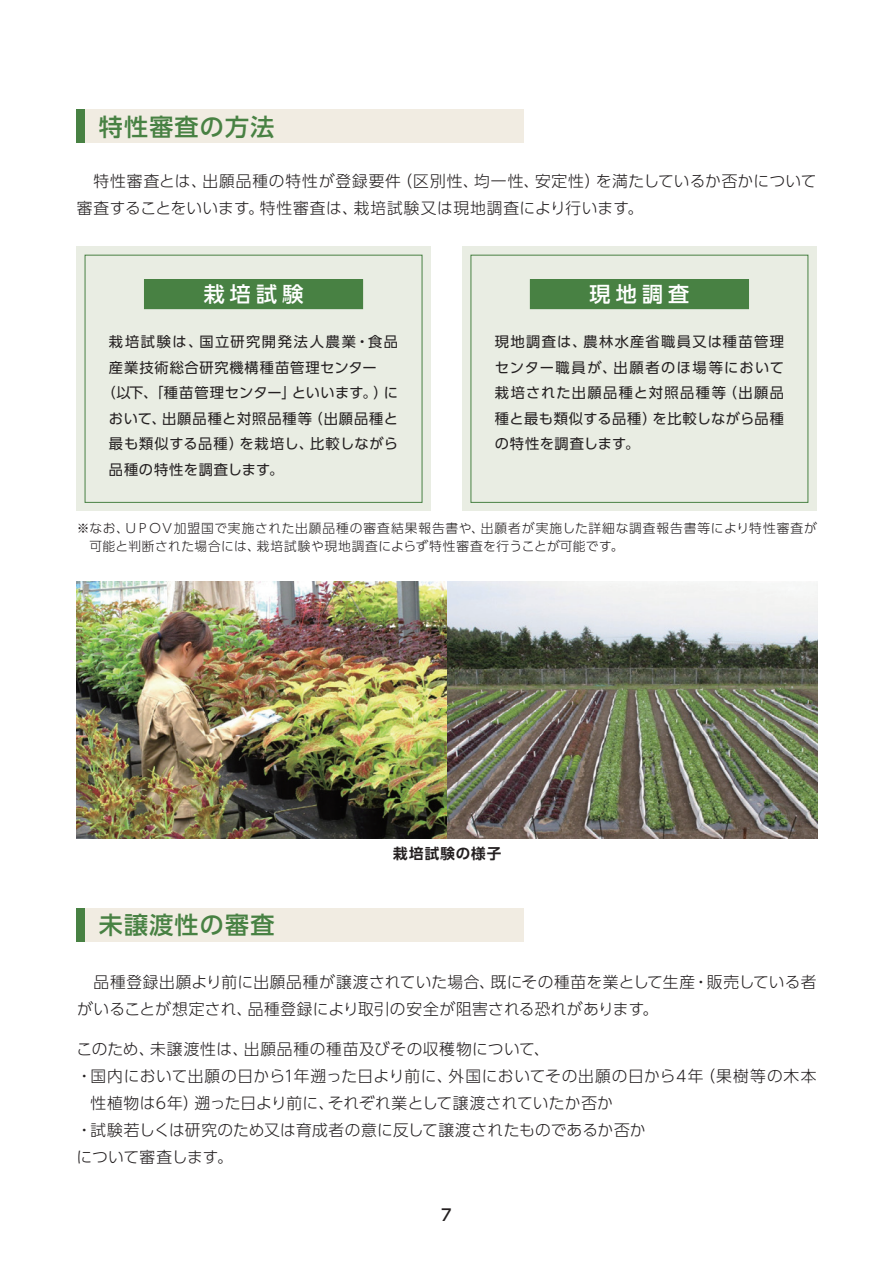
<style>
.page{position:relative;width:893px;height:1263px;background:#fff}
.page>*{position:absolute;margin:0;border:0;box-sizing:border-box;transform-origin:0 0}
.t1{font:500 24px "UD Shin Go Pr 6";letter-spacing:.05em;color:#488143}
.t2{font:500 21px "UD Shin Go Pr 6";letter-spacing:.25em;color:#fff}
.t3{font:500 15.9px "UD Shin Go Pr 6";color:#231f20}
.t4{font:300 15.75px/27px "UD Shin Go Pr 6";letter-spacing:.02em;color:#231f20}
.t5{font:300 15.75px/27px "UD Shin Go Pr 6";letter-spacing:.045em;color:#231f20}
.t6{font:300 15.75px "UD Shin Go Pr 6";letter-spacing:.04em;color:#231f20}
.t7{font:700 14.55px "UD Shin Go Pr 6 De";letter-spacing:.07em;color:#231f20}
.t8{font:14.25px/25.5px "UD Shin Go Pr 6";letter-spacing:.06em;color:#231f20;text-align:justify}
.t9{font:14.25px "UD Shin Go Pr 6";letter-spacing:.02em;color:#231f20}
.t10{font:14.25px "UD Shin Go Pr 6";letter-spacing:.11em;color:#231f20}
.t11{font:14.25px "UD Shin Go Pr 6";letter-spacing:.04em;color:#231f20}
.t12{font:300 12.75px/18px "UD Shin Go Pr 6";letter-spacing:.055em;color:#231f20}
</style>
<div class="page">
<div style="left:77px;top:110px;width:447px;height:33px;background:#f1ece2"></div>
<div style="left:77px;top:110px;width:8px;height:33px;background:#488143"></div>
<img style="left:77px;top:581px;width:740px;height:257px">
<div style="left:77px;top:247px;width:354px;height:264px;background:#e9ede3"></div>
<div style="left:462px;top:247px;width:354px;height:264px;background:#e9ede3"></div>
<div style="left:85px;top:255px;width:337px;height:248px;border:1px solid #488143"></div>
<div style="left:470px;top:255px;width:338px;height:248px;border:1px solid #488143"></div>
<div style="left:144px;top:280px;width:219px;height:29px;background:#488143"></div>
<div style="left:144px;top:279px;width:219px;height:30px;border:1px solid #488143"></div>
<div style="left:530px;top:280px;width:218px;height:29px;background:#488143"></div>
<div style="left:530px;top:279px;width:219px;height:30px;border:1px solid #488143"></div>
<div style="left:77px;top:908px;width:447px;height:33px;background:#f1ece2"></div>
<div style="left:77px;top:908px;width:8px;height:33px;background:#488143"></div>
<h1 class="t1" style="left:99px;top:107px;width:177px">特性審査の方法</h1>
<p class="t5" style="left:77px;top:167px;width:741px">　特性審査とは、出願品種の特性が登録要件（区別性、均一性、安定性）を満たしているか否かについて審査することをいいます。特性審査は、栽培試験又は現地調査により行います。</p>
<h2 class="t2" style="left:204px;top:277px;width:101px">栽培試験</h2>
<h2 class="t2" style="left:590px;top:277px;width:101px">現地調査</h2>
<p class="t10" style="left:109px;top:330px;width:291px">栽培試験は、国立研究開発法人農業・食品</p>
<p class="t8" style="left:109px;top:354px;width:269px">産業技術総合研究機構種苗管理センター</p>
<p class="t9" style="left:101px;top:381px;width:298px">（以下、「種苗管理センター」といいます。）に</p>
<p class="t8" style="left:109px;top:405px;width:291px">おいて、出願品種と対照品種等（出願品種と</p>
<p class="t8" style="left:109px;top:431px;width:291px">最も類似する品種）を栽培し、比較しながら</p>
<p class="t11" style="left:109px;top:458px;width:176px">品種の特性を調査します。</p>
<p class="t8" style="left:495px;top:329px;width:291px">現地調査は、農林水産省職員又は種苗管理センター職員が、出願者のほ場等において栽培された出願品種と対照品種等（出願品種と最も類似する品種）を比較しながら品種の特性を調査します。　</p>
<p class="t12" style="left:89px;top:519px;width:729px;text-indent:-13px">※なお、ＵＰＯＶ加盟国で実施された出願品種の審査結果報告書や、出願者が実施した詳細な調査報告書等により特性審査が可能と判断された場合には、栽培試験や現地調査によらず特性審査を行うことが可能です。</p>
<p class="t7" style="left:393px;top:841px;width:109px">栽培試験の様子</p>
<h1 class="t1" style="left:99px;top:905px;width:177px">未譲渡性の審査</h1>
<p class="t4" style="left:77px;top:967px;width:741px">　品種登録出願より前に出願品種が譲渡されていた場合、既にその種苗を業として生産・販売している者がいることが想定され、品種登録により取引の安全が阻害される恐れがあります。</p>
<p class="t4" style="left:77px;top:1035px;width:475px">このため、未譲渡性は、出願品種の種苗及びその収穫物について、</p>
<p class="t6" style="left:77px;top:1063px;width:741px">・国内において出願の日から1年遡った日より前に、外国においてその出願の日から4年（果樹等の木本</p>
<p class="t4" style="left:90px;top:1089px;width:524px">性植物は6年）遡った日より前に、それぞれ業として譲渡されていたか否か</p>
<p class="t4" style="left:77px;top:1116px;width:571px">・試験若しくは研究のため又は育成者の意に反して譲渡されたものであるか否か</p>
<p class="t4" style="left:77px;top:1143px;width:158px">について審査します。</p>
<p class="t3" style="left:441px;top:1202px;width:12px">7</p>
</div>
